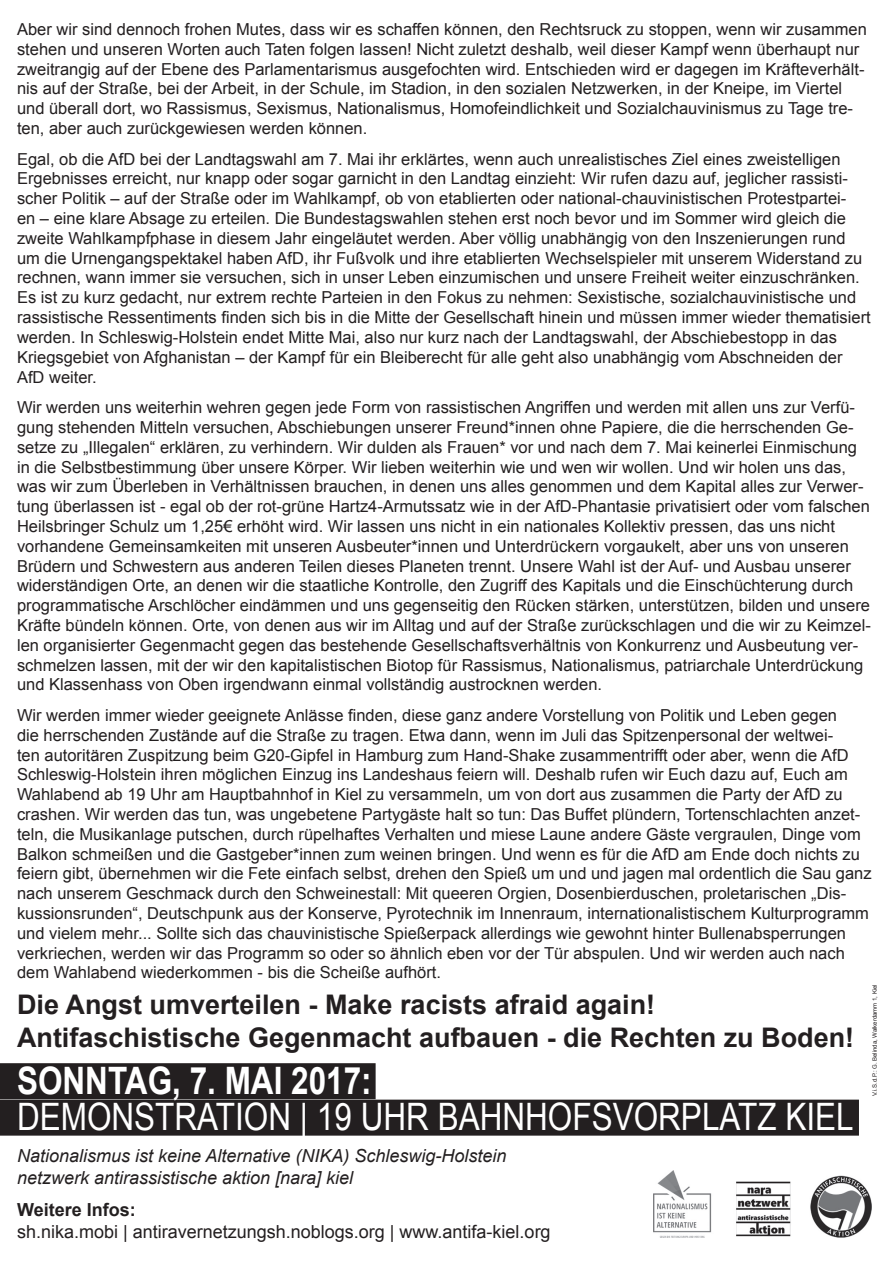
<style>
.page{position:relative;width:893px;height:1263px;background:#fff}
.page>*{position:absolute;margin:0;border:0;box-sizing:border-box;transform-origin:0 0}
.t1{font:37.8px "Arial";color:#fff;scale:.83 1}
.t2{font:700 37.8px "Arial";color:#fff;scale:.83 1}
.t3{font:700 27px/32.4px "Arial";color:#231f20}
.t4{font:italic 18px/21.6px "Arial";color:#231f20}
.t5{font:18px "Arial";color:#231f20}
.t6{font:700 18px "Arial";color:#231f20}
.t7{font:16.5px/19.8px "Arial";color:#231f20}
.t8{font:6px "Arial";color:#231f20}
</style>
<div class="page">
<div style="left:0;top:1099px;width:859px;height:36px;background:#231f20"></div>
<div style="left:0;top:1063px;width:376px;height:36px;background:#231f20"></div>
<img style="left:653px;top:1170px;width:219px;height:68px">
<p class="t7" style="left:17px;top:20px;width:851px">Aber wir sind dennoch frohen Mutes, dass wir es schaffen können, den Rechtsruck zu stoppen, wenn wir zusammen stehen und unseren Worten auch Taten folgen lassen! Nicht zuletzt deshalb, weil dieser Kampf wenn überhaupt nur zweitrangig auf der Ebene des Parlamentarismus ausgefochten wird. Entschieden wird er dagegen im Kräfteverhält&shy;nis auf der Straße, bei der Arbeit, in der Schule, im Stadion, in den sozialen Netzwerken, in der Kneipe, im Viertel und überall dort, wo Rassismus, Sexismus, Nationalismus, Homofeindlichkeit und Sozialchauvinismus zu Tage tre&shy;ten, aber auch zurückgewiesen werden können.</p>
<p class="t7" style="left:17px;top:149px;width:855px">Egal, ob die AfD bei der Landtagswahl am 7. Mai ihr erklärtes, wenn auch unrealistisches Ziel eines zweistelligen Ergebnisses erreicht, nur knapp oder sogar garnicht in den Landtag einzieht: Wir rufen dazu auf, jeglicher rassisti&shy;scher Politik – auf der Straße oder im Wahlkampf, ob von etablierten oder national-chauvinistischen Protestpartei-<br>en – eine klare Absage zu erteilen. Die Bundestagswahlen stehen erst noch bevor und im Sommer wird gleich die zweite Wahlkampfphase in diesem Jahr eingeläutet werden. Aber völlig unabhängig von den Inszenierungen rund um die Urnengangspektakel haben AfD, ihr Fußvolk und ihre etablierten Wechselspieler mit unserem Widerstand zu rechnen, wann immer sie versuchen, sich in unser Leben einzumischen und unsere Freiheit weiter einzuschränken.<br>Es ist zu kurz gedacht, nur extrem rechte Parteien in den Fokus zu nehmen: Sexistische, sozialchauvinistische und rassistische Ressentiments finden sich bis in die Mitte der Gesellschaft hinein und müssen immer wieder thematisiert werden. In Schleswig-Holstein endet Mitte Mai, also nur kurz nach der Landtagswahl, der Abschiebestopp in das Kriegsgebiet von Afghanistan – der Kampf für ein Bleiberecht für alle geht also unabhängig vom Abschneiden der AfD weiter.</p>
<p class="t7" style="left:17px;top:398px;width:855px">Wir werden uns weiterhin wehren gegen jede Form von rassistischen Angriffen und werden mit allen uns zur Verfü&shy;gung stehenden Mitteln versuchen, Abschiebungen unserer Freund*innen ohne Papiere, die die herrschenden Ge&shy;setze zu „Illegalen“ erklären, zu verhindern. Wir dulden als Frauen* vor und nach dem 7. Mai keinerlei Einmischung in die Selbstbestimmung über unsere Körper. Wir lieben weiterhin wie und wen wir wollen. Und wir holen uns das, was wir zum Überleben in Verhältnissen brauchen, in denen uns alles genommen und dem Kapital alles zur Verwer&shy;tung überlassen ist - egal ob der rot-grüne Hartz4-Armutssatz wie in der AfD-Phantasie privatisiert oder vom falschen Heilsbringer Schulz um 1,25€ erhöht wird. Wir lassen uns nicht in ein nationales Kollektiv pressen, das uns nicht vorhandene Gemeinsamkeiten mit unseren Ausbeuter*innen und Unterdrückern vorgaukelt, aber uns von unseren Brüdern und Schwestern aus anderen Teilen dieses Planeten trennt. Unsere Wahl ist der Auf- und Ausbau unserer widerständigen Orte, an denen wir die staatliche Kontrolle, den Zugriff des Kapitals und die Einschüchterung durch programmatische Arschlöcher eindämmen und uns gegenseitig den Rücken stärken, unterstützen, bilden und unsere Kräfte bündeln können. Orte, von denen aus wir im Alltag und auf der Straße zurückschlagen und die wir zu Keimzel&shy;len organisierter Gegenmacht gegen das bestehende Gesellschaftsverhältnis von Konkurrenz und Ausbeutung ver&shy;schmelzen lassen, mit der wir den kapitalistischen Biotop für Rassismus, Nationalismus, patriarchale Unterdrückung und Klassenhass von Oben irgendwann einmal vollständig austrocknen werden.</p>
<p class="t7" style="left:17px;top:705px;width:856px">Wir werden immer wieder geeignete Anlässe finden, diese ganz andere Vorstellung von Politik und Leben gegen<br>die herrschenden Zustände auf die Straße zu tragen. Etwa dann, wenn im Juli das Spitzenpersonal der weltwei-<br>ten autoritären Zuspitzung beim G20-Gipfel in Hamburg zum Hand-Shake zusammentrifft oder aber, wenn die AfD Schleswig-Holstein ihren möglichen Einzug ins Landeshaus feiern will. Deshalb rufen wir Euch dazu auf, Euch am Wahlabend ab 19 Uhr am Hauptbahnhof in Kiel zu versammeln, um von dort aus zusammen die Party der AfD zu crashen. Wir werden das tun, was ungebetene Partygäste halt so tun: Das Buffet plündern, Tortenschlachten anzet&shy;teln, die Musikanlage putschen, durch rüpelhaftes Verhalten und miese Laune andere Gäste vergraulen, Dinge vom Balkon schmeißen und die Gastgeber*innen zum weinen bringen. Und wenn es für die AfD am Ende doch nichts zu feiern gibt, übernehmen wir die Fete einfach selbst, drehen den Spieß um und und jagen mal ordentlich die Sau ganz nach unserem Geschmack durch den Schweinestall: Mit queeren Orgien, Dosenbierduschen, proletarischen „Dis&shy;kussionsrunden“, Deutschpunk aus der Konserve, Pyrotechnik im Innenraum, internationalistischem Kulturprogramm und vielem mehr... Sollte sich das chauvinistische Spießerpack allerdings wie gewohnt hinter Bullenabsperrungen verkriechen, werden wir das Programm so oder so ähnlich eben vor der Tür abspulen. Und wir werden auch nach dem Wahlabend wiederkommen - bis die Scheiße aufhört.</p>
<h2 class="t3" style="left:17px;top:989px;width:839px">Die Angst umverteilen - Make racists afraid again!<br>Antifaschistische Gegenmacht aufbauen - die Rechten zu Boden!</h2>
<h1 class="t2" style="left:17px;top:1055px;width:429px">SONNTAG, 7. MAI 2017:</h1>
<h1 class="t1" style="left:17px;top:1091px;width:1010px">DEMONSTRATION | 19 UHR BAHNHOFSVORPLATZ KIEL</h1>
<p class="t4" style="left:17px;top:1145px;width:491px">Nationalismus ist keine Alternative (NIKA) Schleswig-Holstein netzwerk antirassistische aktion [nara] kiel</p>
<p class="t6" style="left:17px;top:1198px;width:120px">Weitere Infos:</p>
<p class="t5" style="left:17px;top:1219px;width:535px">sh.nika.mobi | antiravernetzungsh.noblogs.org | www.antifa-kiel.org</p>
<p class="t8" style="left:871px;top:1096px;width:113px;rotate:-90deg">V.i.S.d.P.: G. Belinda, Walkerdamm 1, Kiel</p>
</div>
